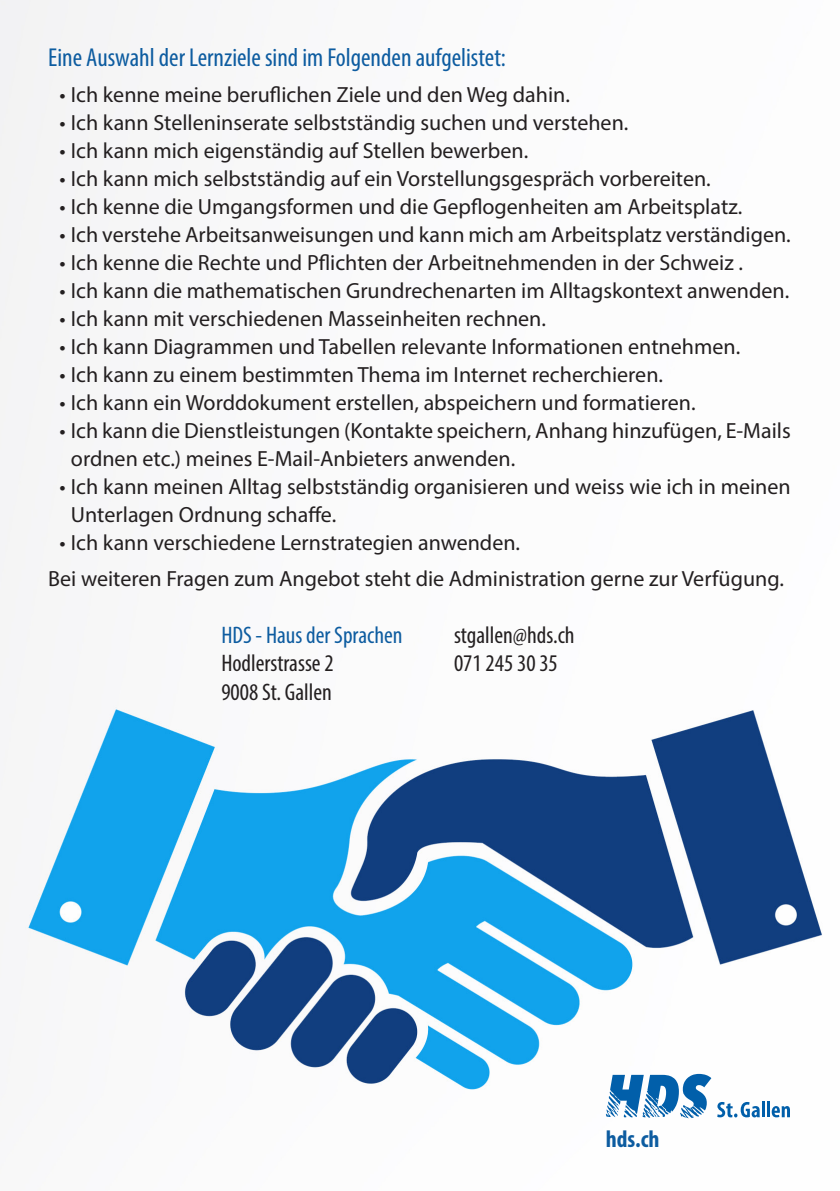
<style>
.page{position:relative;width:840px;height:1191px;background:#fff}
.page>*{position:absolute;margin:0;border:0;box-sizing:border-box;transform-origin:0 0}
.t1{font:condensed 26px "Myriad Pro";color:#0d5ca0}
.t2{font:condensed 24px "Myriad Pro";color:#231f20}
.t3{font:condensed 24px "Myriad Pro";color:#0d5ca0}
.t4{font:700 condensed 24px "Myriad Pro";color:#0d5ca0}
.t5{font:22px/28px "Myriad Pro";color:#231f20}
</style>
<div class="page">
<img style="left:0;top:0;width:822px;height:1118px">
<svg style="left:605px;top:1074px;width:154px;height:45px"></svg>
<hr style="left:761px;top:1101px;width:3px;height:16px;background:#015faa">
<hr style="left:766px;top:1101px;width:3px;height:16px;background:#015faa">
<svg style="left:771px;top:1106px;width:18px;height:11px"></svg>
<p class="t1" style="left:48px;top:41px;width:459px">Eine Auswahl der Lernziele sind im Folgenden aufgelistet:</p>
<p class="t5" style="left:60px;top:80px;width:511px">• Ich kenne meine beruflichen Ziele und den Weg dahin.</p>
<p class="t5" style="left:60px;top:108px;width:570px">• Ich kann Stelleninserate selbstständig suchen und verstehen.</p>
<p class="t5" style="left:60px;top:136px;width:470px">• Ich kann mich eigenständig auf Stellen bewerben.</p>
<p class="t5" style="left:60px;top:164px;width:652px">• Ich kann mich selbstständig auf ein Vorstellungsgespräch vorbereiten.</p>
<p class="t5" style="left:60px;top:192px;width:683px">• Ich kenne die Umgangsformen und die Gepflogenheiten am Arbeitsplatz.</p>
<p class="t5" style="left:60px;top:220px;width:732px">• Ich verstehe Arbeitsanweisungen und kann mich am Arbeitsplatz verständigen.</p>
<p class="t5" style="left:60px;top:248px;width:684px">• Ich kenne die Rechte und Pflichten der Arbeitnehmenden in der Schweiz .</p>
<p class="t5" style="left:60px;top:276px;width:730px">• Ich kann die mathematischen Grundrechenarten im Alltagskontext anwenden.</p>
<p class="t5" style="left:60px;top:304px;width:487px">• Ich kann mit verschiedenen Masseinheiten rechnen.</p>
<p class="t5" style="left:60px;top:332px;width:681px">• Ich kann Diagrammen und Tabellen relevante Informationen entnehmen.</p>
<p class="t5" style="left:60px;top:360px;width:604px">• Ich kann zu einem bestimmten Thema im Internet recherchieren.</p>
<p class="t5" style="left:60px;top:388px;width:637px">• Ich kann ein Worddokument erstellen, abspeichern und formatieren.</p>
<p class="t5" style="left:71px;top:416px;width:721px;text-indent:-11px">• Ich kann die Dienstleistungen (Kontakte speichern, Anhang hinzufügen, E-Mails ordnen etc.) meines E-Mail-Anbieters anwenden.</p>
<p class="t5" style="left:71px;top:472px;width:721px;text-indent:-11px">• Ich kann meinen Alltag selbstständig organisieren und weiss wie ich in meinen<br>Unterlagen Ordnung schaffe.</p>
<p class="t5" style="left:60px;top:528px;width:462px">• Ich kann verschiedene Lernstrategien anwenden.</p>
<p class="t5" style="left:48px;top:564px;width:736px">Bei weiteren Fragen zum Angebot steht die Administration gerne zur Verfügung.</p>
<p class="t3" style="left:221px;top:620px;width:183px">HDS - Haus der Sprachen</p>
<p class="t2" style="left:221px;top:649px;width:114px">Hodlerstrasse 2</p>
<p class="t2" style="left:221px;top:678px;width:112px">9008 St. Gallen</p>
<p class="t2" style="left:454px;top:620px;width:122px">stgallen@hds.ch</p>
<p class="t2" style="left:454px;top:649px;width:105px">071 245 30 35</p>
<p class="t4" style="left:605px;top:1124px;width:55px">hds.ch</p>
</div>
